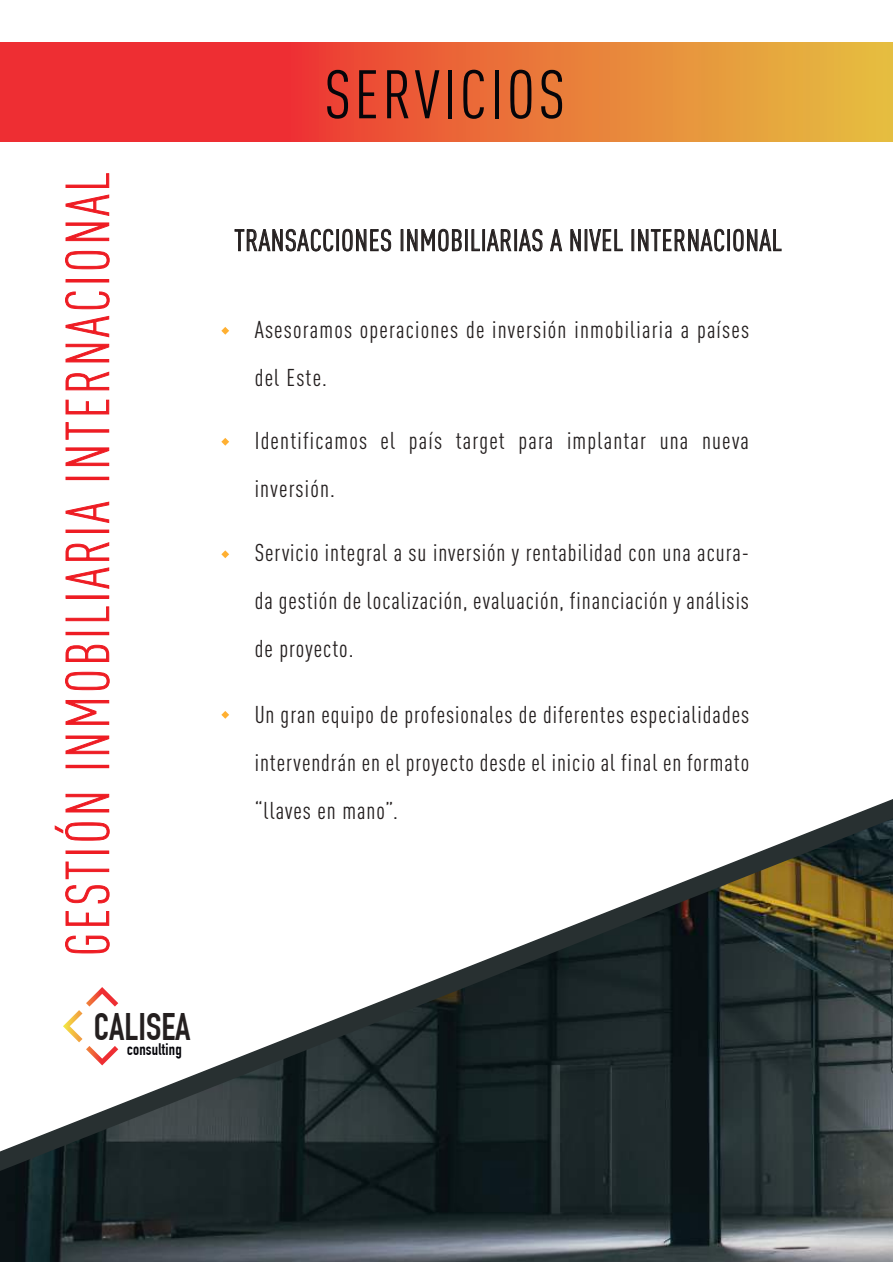
<style>
.page{position:relative;width:893px;height:1263px;background:#fff}
.page>*{position:absolute;margin:0;border:0;box-sizing:border-box;transform-origin:0 0}
.t1{font:condensed 67.5px "DIN Pro";letter-spacing:.05em;color:#05050a}
.t2{font:300 condensed 60px "DIN Pro";letter-spacing:.05em;color:#ee1c23}
.t3{font:700 37.65px "DIN Condensed";color:#241f1f}
.t4{font:condensed 29.7px "DIN Pro";letter-spacing:.02em;color:#241f1f}
.t5{font:condensed 24px/48px "DIN Pro";letter-spacing:.05em;color:#241f1f}
.t6{font:700 16.35px "DIN Condensed";letter-spacing:.015em;color:#05050a}
</style>
<div class="page">
<img style="left:0;top:1171px;width:893px;height:91px">
<svg style="left:0;top:43px;width:892px;height:98px;background:#ea6538"></svg>
<svg style="left:66px;top:794px;width:43px;height:5px"></svg>
<div style="left:66px;top:765px;width:43px;height:3px;border:1px solid #ee1c23"></div>
<svg style="left:66px;top:736px;width:43px;height:18px"></svg>
<svg style="left:66px;top:700px;width:43px;height:25px"></svg>
<svg style="left:65px;top:672px;width:45px;height:18px"></svg>
<svg style="left:66px;top:645px;width:43px;height:17px"></svg>
<div style="left:66px;top:632px;width:43px;height:3px;border:1px solid #ee1c23"></div>
<svg style="left:66px;top:607px;width:43px;height:14px"></svg>
<svg style="left:66px;top:568px;width:43px;height:21px"></svg>
<svg style="left:66px;top:542px;width:43px;height:19px"></svg>
<div style="left:66px;top:530px;width:43px;height:3px;border:1px solid #ee1c23"></div>
<svg style="left:66px;top:502px;width:43px;height:21px"></svg>
<div style="left:66px;top:477px;width:43px;height:3px;border:1px solid #ee1c23"></div>
<svg style="left:66px;top:448px;width:43px;height:18px"></svg>
<svg style="left:66px;top:422px;width:43px;height:18px"></svg>
<svg style="left:66px;top:400px;width:43px;height:14px"></svg>
<svg style="left:66px;top:372px;width:43px;height:18px"></svg>
<svg style="left:66px;top:344px;width:43px;height:18px"></svg>
<svg style="left:66px;top:316px;width:43px;height:21px"></svg>
<svg style="left:65px;top:292px;width:45px;height:17px"></svg>
<div style="left:66px;top:279px;width:43px;height:3px;border:1px solid #ee1c23"></div>
<svg style="left:65px;top:251px;width:45px;height:18px"></svg>
<svg style="left:66px;top:223px;width:43px;height:18px"></svg>
<svg style="left:66px;top:195px;width:43px;height:21px"></svg>
<svg style="left:66px;top:173px;width:43px;height:15px"></svg>
<hr style="left:892px;top:43px;width:1px;height:98px;background:#e5be40">
<svg style="left:0;top:799px;width:893px;height:372px"></svg>
<svg style="left:235px;top:229px;width:98px;height:22px"></svg>
<div style="left:337px;top:229px;width:2px;height:22px;border:1px solid #241f1f"></div>
<svg style="left:342px;top:229px;width:49px;height:22px"></svg>
<svg style="left:407px;top:229px;width:55px;height:22px"></svg>
<div style="left:465px;top:229px;width:2px;height:22px;border:1px solid #241f1f"></div>
<svg style="left:472px;top:229px;width:8px;height:22px"></svg>
<div style="left:483px;top:229px;width:2px;height:22px;border:1px solid #241f1f"></div>
<svg style="left:487px;top:229px;width:24px;height:22px"></svg>
<div style="left:515px;top:229px;width:2px;height:22px;border:1px solid #241f1f"></div>
<svg style="left:519px;top:229px;width:23px;height:22px"></svg>
<svg style="left:550px;top:229px;width:12px;height:22px"></svg>
<svg style="left:571px;top:229px;width:10px;height:22px"></svg>
<svg style="left:589px;top:229px;width:34px;height:22px"></svg>
<svg style="left:638px;top:229px;width:86px;height:22px"></svg>
<div style="left:728px;top:229px;width:2px;height:22px;border:1px solid #241f1f"></div>
<svg style="left:733px;top:229px;width:48px;height:22px"></svg>
<svg style="left:221px;top:438px;width:8px;height:8px"></svg>
<svg style="left:221px;top:550px;width:8px;height:8px"></svg>
<svg style="left:221px;top:711px;width:8px;height:8px"></svg>
<svg style="left:221px;top:327px;width:8px;height:8px"></svg>
<svg style="left:63px;top:987px;width:55px;height:78px"></svg>
<h2 class="t2" style="left:45px;top:956px;width:785px;rotate:-90deg">GESTIÓN INMOBILIARIA INTERNACIONAL</h2>
<h3 class="t3" style="left:94px;top:1005px;width:98px">CALISEA</h3>
<p class="t6" style="left:127px;top:1040px;width:56px">consulting</p>
<h1 class="t1" style="left:324px;top:46px;width:242px">SERVICIOS</h1>
<p class="t4" style="left:234px;top:219px;width:549px">TRANSACCIONES INMOBILIARIAS A NIVEL INTERNACIONAL</p>
<p class="t5" style="left:255px;top:303px;width:496px">Asesoramos operaciones de inversión inmobiliaria a países del Este.</p>
<p class="t5" style="left:255px;top:414px;width:496px">Identificamos el país target para implantar una nueva inversión.</p>
<p class="t5" style="left:255px;top:527px;width:496px;text-align:justify">Servicio integral a su inversión y rentabilidad con una acura&shy;da gestión de localización, evaluación, financiación y análisis de proyecto.</p>
<p class="t5" style="left:255px;top:689px;width:496px;text-align:justify">Un gran equipo de profesionales de diferentes especialidades intervendrán en el proyecto desde el inicio al final en formato “llaves en mano”.</p>
</div>
